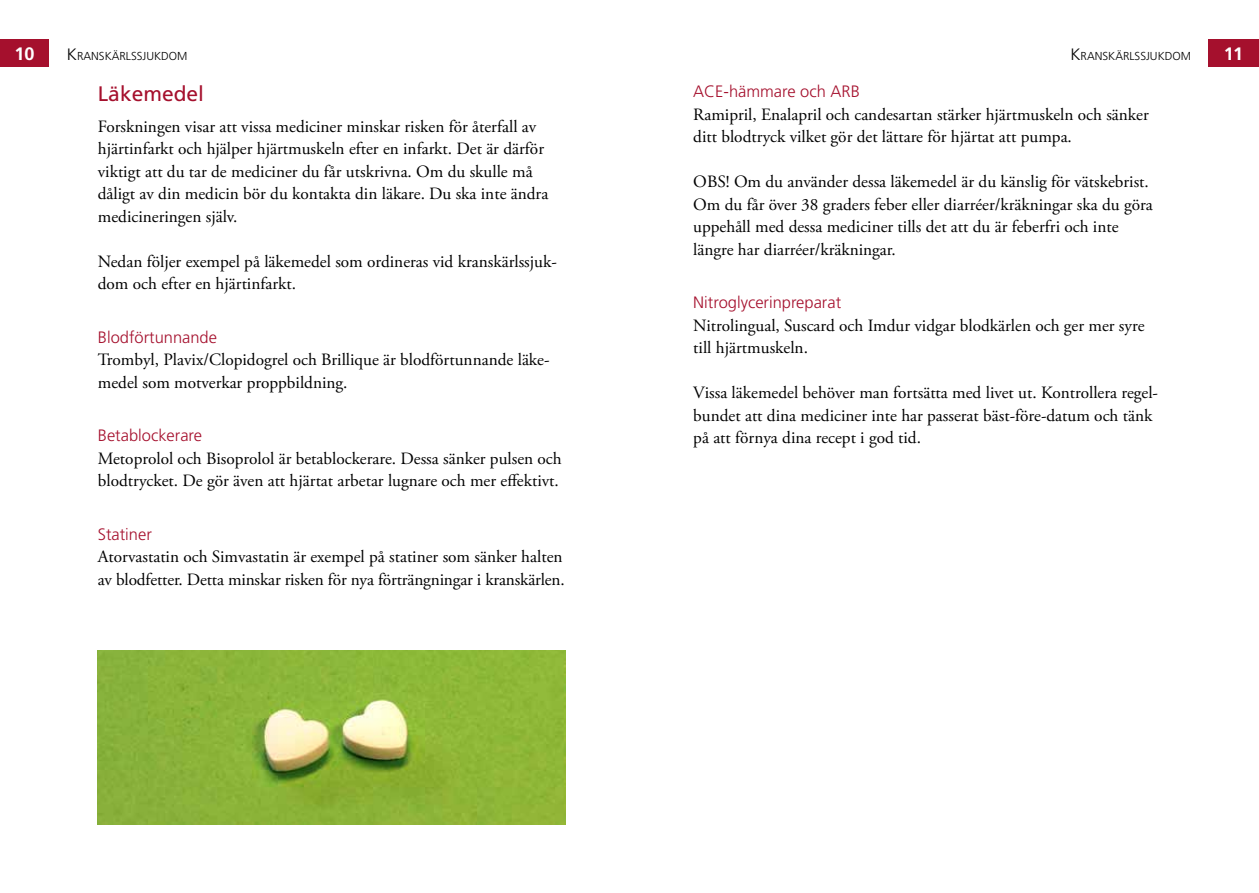
<style>
.page{position:relative;width:1259px;height:893px;background:#fff}
.page>*{position:absolute;margin:0;border:0;box-sizing:border-box;transform-origin:0 0}
.t1{font:21px "Frutiger LT Std";color:#a5102d}
.t2{font:700 18px "Frutiger LT Std";color:#fff}
.t3{font:17.25px/22.5px "Adobe Garamond Pro";color:#000}
.t4{font:300 16.5px "Frutiger LT Std";color:#a5102d}
.t5{font:300 11.55px "Frutiger LT Std";color:#000}
.s1{font-size:16.5px}
</style>
<div class="page">
<div style="left:0;top:39px;width:49px;height:28px;background:#a5102d"></div>
<div style="left:1208px;top:39px;width:51px;height:28px;background:#a5102d"></div>
<img style="left:98px;top:651px;width:468px;height:174px">
<p class="t2" style="left:14px;top:43px;width:22px">10</p>
<p class="t5" style="left:67px;top:50px;width:122px"><span class="s1">K</span>RANSKÄRLSSJUKDOM</p>
<p class="t5" style="left:1070px;top:50px;width:122px"><span class="s1">K</span>RANSKÄRLSSJUKDOM</p>
<p class="t2" style="left:1223px;top:43px;width:21px">11</p>
<h3 class="t1" style="left:98px;top:81px;width:108px">Läkemedel</h3>
<p class="t3" style="left:98px;top:116px;width:452px">Forskningen visar att vissa mediciner minskar risken för återfall av hjärtinfarkt och hjälper hjärtmuskeln efter en infarkt. Det är därför viktigt att du tar de mediciner du får utskrivna. Om du skulle må dåligt av din medicin bör du kontakta din läkare. Du ska inte ändra medicineringen själv.</p>
<p class="t3" style="left:98px;top:251px;width:460px">Nedan följer exempel på läkemedel som ordineras vid kranskärlssjuk&shy;dom och efter en hjärtinfarkt.</p>
<p class="t4" style="left:98px;top:328px;width:121px">Blodförtunnande</p>
<p class="t3" style="left:98px;top:349px;width:453px">Trombyl, Plavix/Clopidogrel och Brillique är blodförtunnande läke&shy;medel som motverkar proppbildning.</p>
<p class="t4" style="left:98px;top:426px;width:106px">Betablockerare</p>
<p class="t3" style="left:98px;top:447px;width:465px">Metoprolol och Bisoprolol är betablockerare. Dessa sänker pulsen och blodtrycket. De gör även att hjärtat arbetar lugnare och mer efektivt.</p>
<p class="t4" style="left:98px;top:524px;width:56px">Statiner</p>
<p class="t3" style="left:98px;top:546px;width:468px">Atorvastatin och Simvastatin är exempel på statiner som sänker halten av blodfetter. Detta minskar risken för nya förträngningar i kranskärlen.</p>
<p class="t4" style="left:693px;top:82px;width:168px">ACE-hämmare och ARB</p>
<p class="t3" style="left:693px;top:104px;width:457px">Ramipril, Enalapril och candesartan stärker hjärtmuskeln och sänker ditt blodtryck vilket gör det lättare för hjärtat att pumpa.</p>
<p class="t3" style="left:693px;top:171px;width:461px">OBS! Om du använder dessa läkemedel är du känslig för vätskebrist.<br>Om du får över 38 graders feber eller diarréer/kräkningar ska du göra uppehåll med dessa mediciner tills det att du är feberfri och inte längre har diarréer/kräkningar.</p>
<p class="t4" style="left:693px;top:293px;width:149px">Nitroglycerinpreparat</p>
<p class="t3" style="left:693px;top:315px;width:453px">Nitrolingual, Suscard och Imdur vidgar blodkärlen och ger mer syre till hjärtmuskeln.</p>
<p class="t3" style="left:693px;top:382px;width:466px">Vissa läkemedel behöver man fortsätta med livet ut. Kontrollera regel&shy;bundet att dina mediciner inte har passerat bäst-före-datum och tänk på att förnya dina recept i god tid.</p>
</div>
